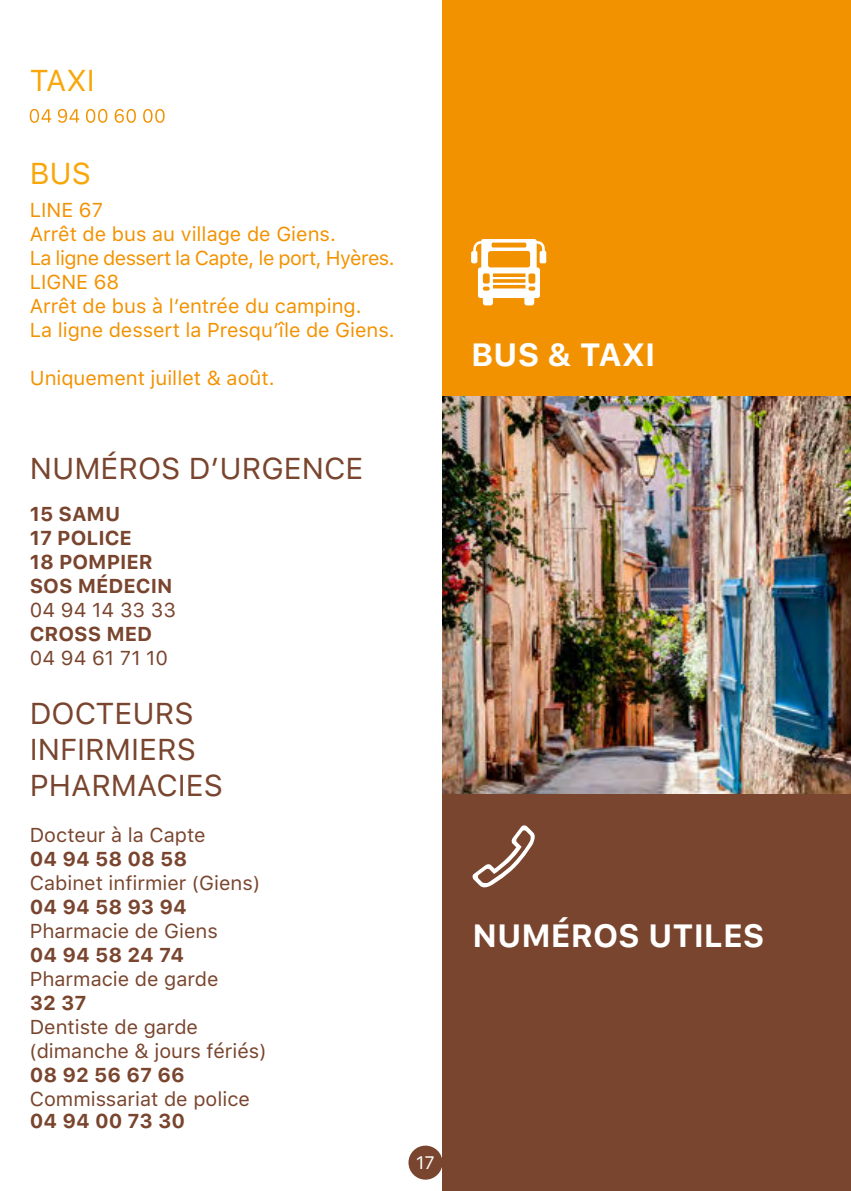
<style>
.page{position:relative;width:851px;height:1191px;background:#fff}
.page>*{position:absolute;margin:0;border:0;box-sizing:border-box;transform-origin:0 0}
.t1{font:700 32px "SFUI Text";color:#fff}
.t2{font:30px/36px "SFUI Text";color:#79452e}
.t3{font:30px "SFUI Text";color:#f8a70a}
.t4{font:20px/24px "SFUI Text";color:#f39200}
.t5{font:20px/24px "SFUI Text";color:#79452e}
.t6{font:700 20px/24px "SFUI Text";color:#79452e}
.t7{font:18px "SFUI Text";color:#fff}
</style>
<div class="page">
<div style="left:408px;top:1145px;width:34px;height:34px;background:#79452e;border-radius:50%"></div>
<div style="left:442px;top:0;width:408px;height:397px;background:#f39200"></div>
<img style="left:442px;top:397px;width:408px;height:397px">
<div style="left:442px;top:794px;width:408px;height:397px;background:#79452e"></div>
<svg style="left:471px;top:239px;width:75px;height:66px"></svg>
<svg style="left:472px;top:825px;width:63px;height:63px"></svg>
<svg style="left:30px;top:109px;width:134px;height:14px"></svg>
<h2 class="t3" style="left:30px;top:64px;width:67px">TAXI</h2>
<h2 class="t3" style="left:30px;top:157px;width:63px">BUS</h2>
<p class="t4" style="left:30px;top:198px;width:366px">LINE 67<br>Arrêt de bus au village de Giens.<br>La ligne dessert la Capte, le port, Hyères.<br>LIGNE 68<br>Arrêt de bus à l’entrée du camping.<br>La ligne dessert la Presqu’île de Giens.</p>
<p class="t4" style="left:30px;top:365px;width:246px">Uniquement juillet &amp; août.</p>
<h2 class="t2" style="left:30px;top:450px;width:335px">NUMÉROS D’URGENCE</h2>
<p class="t6" style="left:30px;top:502px;width:144px">15 SAMU<br>17 POLICE<br>18 POMPIER<br>SOS MÉDECIN</p>
<p class="t5" style="left:30px;top:597px;width:148px">04 94 14 33 33</p>
<p class="t6" style="left:30px;top:622px;width:124px">CROSS MED</p>
<p class="t5" style="left:30px;top:645px;width:140px">04 94 61 71 10</p>
<h2 class="t2" style="left:30px;top:695px;width:195px">DOCTEURS<br>INFIRMIERS<br>PHARMACIES</h2>
<p class="t5" style="left:30px;top:823px;width:177px">Docteur à la Capte</p>
<p class="t6" style="left:30px;top:847px;width:159px">04 94 58 08 58</p>
<p class="t5" style="left:30px;top:870px;width:232px">Cabinet infirmier (Giens)</p>
<p class="t6" style="left:30px;top:895px;width:159px">04 94 58 93 94</p>
<p class="t5" style="left:30px;top:919px;width:190px">Pharmacie de Giens</p>
<p class="t6" style="left:30px;top:943px;width:156px">04 94 58 24 74</p>
<p class="t5" style="left:30px;top:967px;width:190px">Pharmacie de garde</p>
<p class="t6" style="left:30px;top:991px;width:58px">32 37</p>
<p class="t5" style="left:30px;top:1015px;width:238px">Dentiste de garde (dimanche &amp; jours fériés)</p>
<p class="t6" style="left:30px;top:1063px;width:156px">08 92 56 67 66</p>
<p class="t5" style="left:30px;top:1087px;width:222px">Commissariat de police</p>
<p class="t6" style="left:30px;top:1109px;width:157px">04 94 00 73 30</p>
<p class="t7" style="left:416px;top:1152px;width:20px">17</p>
<h1 class="t1" style="left:471px;top:336px;width:186px">BUS &amp; TAXI</h1>
<h1 class="t1" style="left:472px;top:917px;width:293px">NUMÉROS UTILES</h1>
</div>
